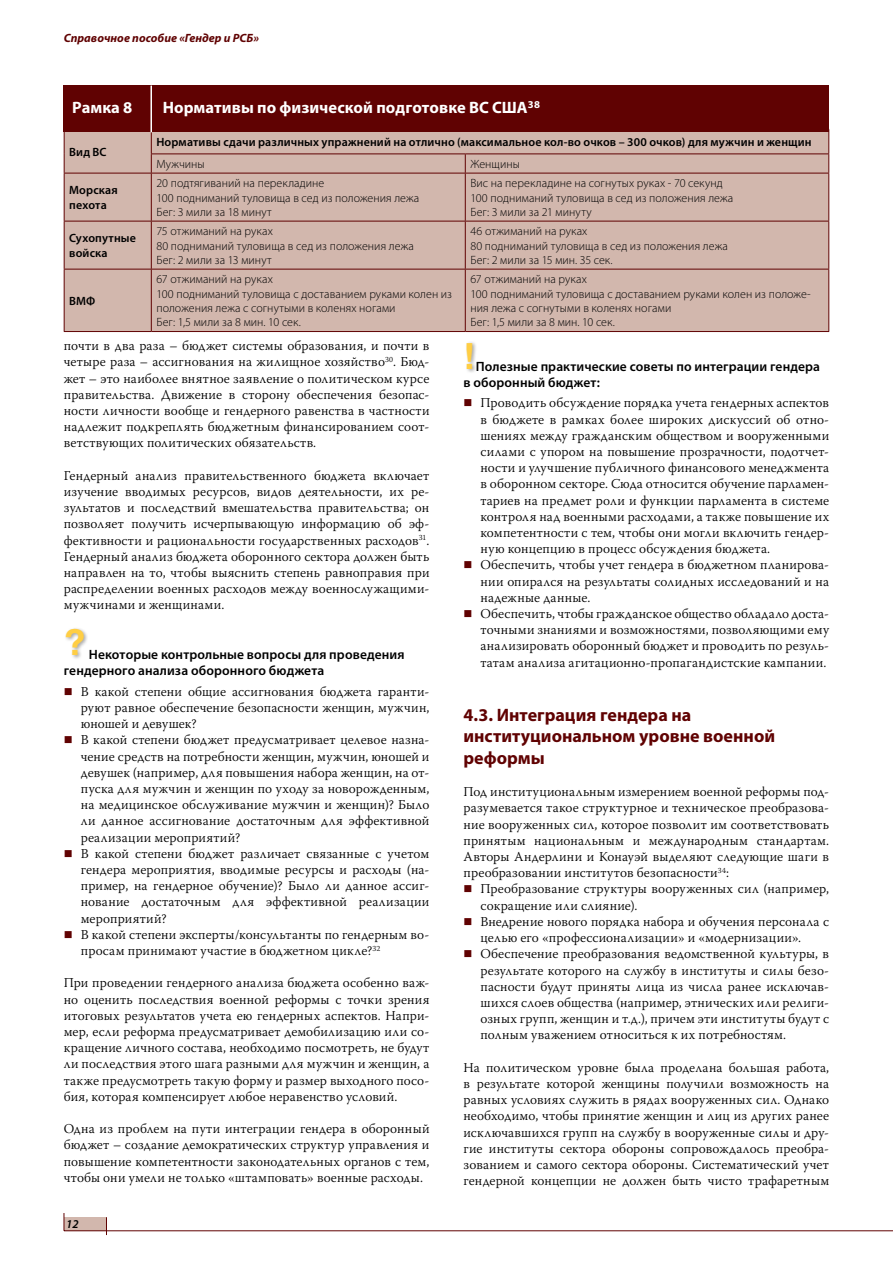
<style>
.page{position:relative;width:893px;height:1263px;background:#fff}
.page>*{position:absolute;margin:0;border:0;box-sizing:border-box;transform-origin:0 0}
.t1{font:700 36px "Helvetica Infant";color:#ffce44}
.t2{font:700 18px/21.6px "Myriad Pro";color:#600202}
.t3{font:700 16.5px "Myriad Pro";letter-spacing:.005em;color:#fff}
.t4{font:300 13.5px/16.2px "Warnock Pro";letter-spacing:.015em;color:#000;text-align:justify}
.t5{font:600 13.5px/16.2px "Myriad Pro";letter-spacing:.01em;color:#000}
.t6{font:300 12px/14.4px "Myriad Pro";letter-spacing:.005em;color:#000}
.t7{font:600 12px/14.4px "Myriad Pro";letter-spacing:.01em;color:#000}
.t8{font:italic 700 12px "Myriad Pro";color:#600202}
.t9{font:italic 600 12px "Myriad Pro";color:#000}
</style>
<div class="page">
<div style="left:64px;top:1217px;width:42px;height:14px;background:#d2b7ad"></div>
<hr style="left:64px;top:1230px;width:829px;height:1px;background:#600202">
<svg style="left:64px;top:1213px;width:1px;height:17px"></svg>
<svg style="left:106px;top:1217px;width:1px;height:18px"></svg>
<div style="left:65px;top:132px;width:763px;height:199px;background:#d2b7ad"></div>
<svg style="left:64px;top:132px;width:1px;height:41px"></svg>
<hr style="left:151px;top:154px;width:314px;height:1px;background:#600202">
<svg style="left:151px;top:132px;width:1px;height:41px"></svg>
<hr style="left:465px;top:154px;width:364px;height:1px;background:#600202">
<svg style="left:465px;top:154px;width:1px;height:19px"></svg>
<svg style="left:828px;top:132px;width:1px;height:41px"></svg>
<hr style="left:64px;top:173px;width:87px;height:1px;background:#600202">
<hr style="left:64px;top:173px;width:1px;height:48px;background:#600202">
<hr style="left:151px;top:173px;width:314px;height:1px;background:#600202">
<hr style="left:151px;top:173px;width:1px;height:48px;background:#600202">
<hr style="left:465px;top:173px;width:364px;height:1px;background:#600202">
<hr style="left:465px;top:173px;width:1px;height:48px;background:#600202">
<hr style="left:828px;top:173px;width:1px;height:48px;background:#600202">
<hr style="left:64px;top:221px;width:87px;height:1px;background:#600202">
<hr style="left:64px;top:221px;width:1px;height:48px;background:#600202">
<hr style="left:151px;top:221px;width:314px;height:1px;background:#600202">
<hr style="left:151px;top:221px;width:1px;height:48px;background:#600202">
<hr style="left:465px;top:221px;width:364px;height:1px;background:#600202">
<hr style="left:465px;top:221px;width:1px;height:48px;background:#600202">
<hr style="left:828px;top:221px;width:1px;height:48px;background:#600202">
<hr style="left:64px;top:269px;width:87px;height:1px;background:#600202">
<hr style="left:64px;top:269px;width:1px;height:62px;background:#600202">
<hr style="left:151px;top:269px;width:314px;height:1px;background:#600202">
<hr style="left:151px;top:269px;width:1px;height:62px;background:#600202">
<hr style="left:465px;top:269px;width:364px;height:1px;background:#600202">
<hr style="left:465px;top:269px;width:1px;height:62px;background:#600202">
<hr style="left:828px;top:269px;width:1px;height:62px;background:#600202">
<hr style="left:64px;top:331px;width:87px;height:1px;background:#600202">
<hr style="left:151px;top:331px;width:314px;height:1px;background:#600202">
<hr style="left:465px;top:331px;width:364px;height:1px;background:#600202">
<div style="left:64px;top:626px;width:25px;height:34px;background:#000;opacity:.35"></div>
<div style="left:465px;top:340px;width:12px;height:34px;background:#000;opacity:.35"></div>
<div style="left:64px;top:86px;width:765px;height:46px;background:#600202"></div>
<hr style="left:150px;top:86px;width:2px;height:46px;background:#fff">
<p class="t8" style="left:64px;top:30px;width:197px">Справочное пособие «Гендер и РСБ»</p>
<p class="t3" style="left:72px;top:97px;width:62px">Рамка 8</p>
<p class="t3" style="left:163px;top:97px;width:379px">Нормативы по физической подготовке ВС США<sup>38</sup></p>
<p class="t7" style="left:69px;top:144px;width:39px">Вид ВС</p>
<p class="t7" style="left:156px;top:135px;width:657px">Нормативы сдачи различных упражнений на отлично (максимальное кол-во очков – 300 очков) для мужчин и женщин</p>
<p class="t6" style="left:156px;top:157px;width:50px">Мужчины</p>
<p class="t6" style="left:470px;top:157px;width:51px">Женщины</p>
<p class="t7" style="left:69px;top:183px;width:50px">Морская пехота</p>
<p class="t6" style="left:156px;top:176px;width:264px">20 подтягиваний на перекладине<br>100 подниманий туловища в сед из положения лежа<br>Бег: 3 мили за 18 минут</p>
<p class="t6" style="left:470px;top:176px;width:264px">Вис на перекладине на согнутых руках - 70 секунд<br>100 подниманий туловища в сед из положения лежа<br>Бег: 3 мили за 21 минуту</p>
<p class="t7" style="left:69px;top:231px;width:68px">Сухопутные войска</p>
<p class="t6" style="left:156px;top:224px;width:259px">75 отжиманий на руках<br>80 подниманий туловища в сед из положения лежа<br>Бег: 2 мили за 13 минут</p>
<p class="t6" style="left:470px;top:224px;width:259px">46 отжиманий на руках<br>80 подниманий туловища в сед из положения лежа<br>Бег: 2 мили за 15 мин. 35 сек.</p>
<p class="t7" style="left:69px;top:293px;width:27px">ВМФ</p>
<p class="t6" style="left:156px;top:272px;width:297px">67 отжиманий на руках<br>100 подниманий туловища с доставанием руками колен из положения лежа с согнутыми в коленях ногами<br>Бег: 1,5 мили за 8 мин. 10 сек.</p>
<p class="t6" style="left:470px;top:272px;width:342px">67 отжиманий на руках<br>100 подниманий туловища с доставанием руками колен из положе&shy;ния лежа с согнутыми в коленях ногами<br>Бег: 1,5 мили за 8 мин. 10 сек.</p>
<p class="t4" style="left:64px;top:337px;width:367px">почти в два раза – бюджет системы образования, и почти в четыре раза – ассигнования на жилищное хозяйство<sup>30</sup>. Бюд&shy;жет – это наиболее внятное заявление о политическом курсе правительства. Движение в сторону обеспечения безопас&shy;ности личности вообще и гендерного равенства в частности надлежит подкреплять бюджетным финансированием соот&shy;ветствующих политических обязательств.</p>
<p class="t4" style="left:64px;top:467px;width:367px">Гендерный анализ правительственного бюджета включает изучение вводимых ресурсов, видов деятельности, их ре&shy;зультатов и последствий вмешательства правительства; он позволяет получить исчерпывающую информацию об эф&shy;фективности и рациональности государственных расходов<sup>31</sup>.<br>Гендерный анализ бюджета оборонного сектора должен быть направлен на то, чтобы выяснить степень равноправия при распределении военных расходов между военнослужащими&shy;мужчинами и женщинами.</p>
<h1 class="t1" style="left:64px;top:620px;width:24px">?</h1>
<h1 class="t1" style="left:463px;top:334px;width:14px">!</h1>
<p class="t5" style="left:463px;top:358px;width:358px;text-indent:12px">Полезные практические советы по интеграции гендера в оборонный бюджет:</p>
<p class="t4" style="left:480px;top:395px;width:350px;text-align:left">Проводить обсуждение порядка учета гендерных аспектов в бюджете в рамках более широких дискуссий об отно&shy;шениях между гражданским обществом и вооруженными силами с упором на повышение прозрачности, подотчет&shy;ности и улучшение публичного финансового менеджмента в оборонном секторе. Сюда относится обучение парламен&shy;тариев на предмет роли и функции парламента в системе контроля над военными расходами, а также повышение их компетентности с тем, чтобы они могли включить гендер&shy;ную концепцию в процесс обсуждения бюджета.<br>Обеспечить, чтобы учет гендера в бюджетном планирова&shy;нии опирался на результаты солидных исследований и на надежные данные.<br>Обеспечить, чтобы гражданское общество обладало доста&shy;точными знаниями и возможностями, позволяющими ему анализировать оборонный бюджет и проводить по резуль&shy;татам анализа агитационно-пропагандистские кампании.</p>
<h2 class="t2" style="left:463px;top:703px;width:313px">4.3. Интеграция гендера на институциональном уровне военной реформы</h2>
<p class="t4" style="left:463px;top:783px;width:367px">Под институциональным измерением военной реформы под&shy;разумевается такое структурное и техническое преобразова&shy;ние вооруженных сил, которое позволит им соответствовать принятым национальным и международным стандартам.<br>Авторы Андерлини и Конауэй выделяют следующие шаги в преобразовании институтов безопасности<sup>34</sup>:</p>
<p class="t4" style="left:480px;top:881px;width:350px;text-align:left">Преобразование структуры вооруженных сил (например, сокращение или слияние).<br>Внедрение нового порядка набора и обучения персонала с целью его «профессионализации» и «модернизации».<br>Обеспечение преобразования ведомственной культуры, в результате которого на службу в институты и силы безо&shy;пасности будут приняты лица из числа ранее исключав&shy;шихся слоев общества (например, этнических или религи&shy;озных групп, женщин и т.д.), причем эти институты будут с полным уважением относиться к их потребностям.</p>
<p class="t4" style="left:463px;top:1059px;width:367px">На политическом уровне была проделана большая работа, в результате которой женщины получили возможность на равных условиях служить в рядах вооруженных сил. Однако необходимо, чтобы принятие женщин и лиц из других ранее исключавшихся групп на службу в вооруженные силы и дру&shy;гие институты сектора обороны сопровождалось преобра&shy;зованием и самого сектора обороны. Систематический учет гендерной концепции не должен быть чисто трафаретным</p>
<p class="t5" style="left:64px;top:646px;width:342px;text-indent:25px">Некоторые контрольные вопросы для проведения гендерного анализа оборонного бюджета</p>
<p class="t4" style="left:81px;top:683px;width:350px;text-align:left">В какой степени общие ассигнования бюджета гаранти&shy;руют равное обеспечение безопасности женщин, мужчин, юношей и девушек?<br>В какой степени бюджет предусматривает целевое назна&shy;чение средств на потребности женщин, мужчин, юношей и девушек (например, для повышения набора женщин, на от&shy;пуска для мужчин и женщин по уходу за новорожденным, на медицинское обслуживание мужчин и женщин)? Было ли данное ассигнование достаточным для эффективной реализации мероприятий?<br>В какой степени бюджет различает связанные с учетом гендера мероприятия, вводимые ресурсы и расходы (на&shy;пример, на гендерное обучение)? Было ли данное ассиг&shy;нование достаточным для эффективной реализации мероприятий?<br>В какой степени эксперты/консультанты по гендерным во&shy;просам принимают участие в бюджетном цикле?<sup>32</sup></p>
<p class="t4" style="left:64px;top:975px;width:367px">При проведении гендерного анализа бюджета особенно важ&shy;но оценить последствия военной реформы с точки зрения итоговых результатов учета ею гендерных аспектов. Напри&shy;мер, если реформа предусматривает демобилизацию или со&shy;кращение личного состава, необходимо посмотреть, не будут ли последствия этого шага разными для мужчин и женщин, а также предусмотреть такую форму и размер выходного посо&shy;бия, которая компенсирует любое неравенство условий.</p>
<p class="t4" style="left:64px;top:1120px;width:367px">Одна из проблем на пути интеграции гендера в оборонный бюджет – создание демократических структур управления и повышение компетентности законодательных органов с тем, чтобы они умели не только «штамповать» военные расходы.</p>
<p class="t9" style="left:66px;top:1216px;width:14px">12</p>
</div>
